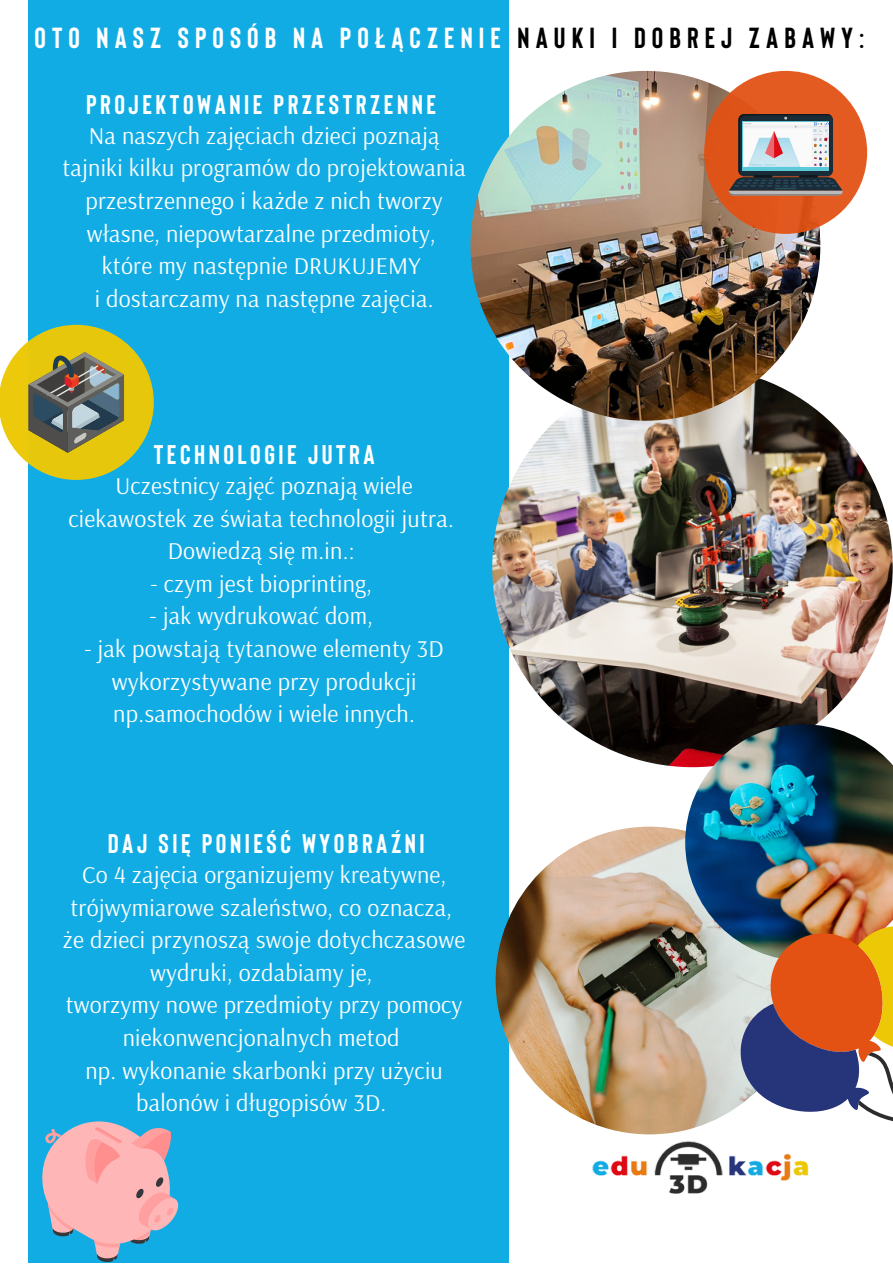
<style>
.page{position:relative;width:893px;height:1264px;background:#fff}
.page>*{position:absolute;margin:0;border:0;box-sizing:border-box;transform-origin:0 0}
.t1{font:700 29.1px "Bison";letter-spacing:.21em;color:#fff}
.t2{font:700 27px "Bison";letter-spacing:.13em;color:#fff}
.t3{font:24px/32.5px "Arsenal";letter-spacing:.01em;color:#fff;text-align:center}
.s1{color:#000}
</style>
<div class="page">
<div style="left:29px;top:0;width:479px;height:1262px;background:#12ace4"></div>
<img style="left:492px;top:367px;width:400px;height:400px;border-radius:50%">
<img style="left:470px;top:71px;width:350px;height:350px;border-radius:50%">
<div style="left:704px;top:71px;width:163px;height:163px;background:#e45b21;border-radius:50%"></div>
<svg style="left:728px;top:114px;width:114px;height:81px;background:#988e8b"></svg>
<div style="left:0;top:325px;width:154px;height:155px;background:#edc806;border-radius:50%"></div>
<svg style="left:29px;top:352px;width:95px;height:101px"></svg>
<svg style="left:42px;top:1121px;width:136px;height:141px"></svg>
<img style="left:495px;top:826px;width:308px;height:308px;border-radius:50%">
<img style="left:685px;top:724px;width:207px;height:236px">
<img style="left:592px;top:1131px;width:217px;height:63px">
<svg style="left:713px;top:900px;width:179px;height:268px"></svg>
<p class="t1" style="left:34px;top:19px;width:831px">OTO NASZ SPOSÓB NA POŁĄCZENIE <span class="s1">NAUKI I DOBREJ ZABAWY:</span></p>
<p class="t2" style="left:86px;top:87px;width:351px">PROJEKTOWANIE PRZESTRZENNE</p>
<p class="t3" style="left:62px;top:118px;width:405px">Na naszych zajęciach dzieci poznają tajniki kilku programów do projektowania przestrzennego i każde z nich tworzy własne, niepowtarzalne przedmioty, które my następnie DRUKUJEMY<br>i dostarczamy na następne zajęcia.</p>
<p class="t2" style="left:154px;top:437px;width:222px">TECHNOLOGIE JUTRA</p>
<p class="t3" style="left:69px;top:468px;width:387px">Uczestnicy zajęć poznają wiele ciekawostek ze świata technologii jutra.<br>Dowiedzą się m.in.:</p>
<p class="t3" style="left:151px;top:566px;width:223px">- czym jest bioprinting,</p>
<p class="t3" style="left:149px;top:599px;width:225px">- jak wydrukować dom,</p>
<p class="t3" style="left:84px;top:631px;width:361px">- jak powstają tytanowe elementy 3D wykorzystywane przy produkcji np.samochodów i wiele innych.</p>
<p class="t2" style="left:108px;top:826px;width:318px">DAJ SIĘ PONIEŚĆ WYOBRAŹNI</p>
<p class="t3" style="left:63px;top:857px;width:404px">Co 4 zajęcia organizujemy kreatywne, trójwymiarowe szaleństwo, co oznacza, że dzieci przynoszą swoje dotychczasowe wydruki, ozdabiamy je,<br>tworzymy nowe przedmioty przy pomocy niekonwencjonalnych metod<br>np. wykonanie skarbonki przy użyciu balonów i długopisów 3D.</p>
</div>
